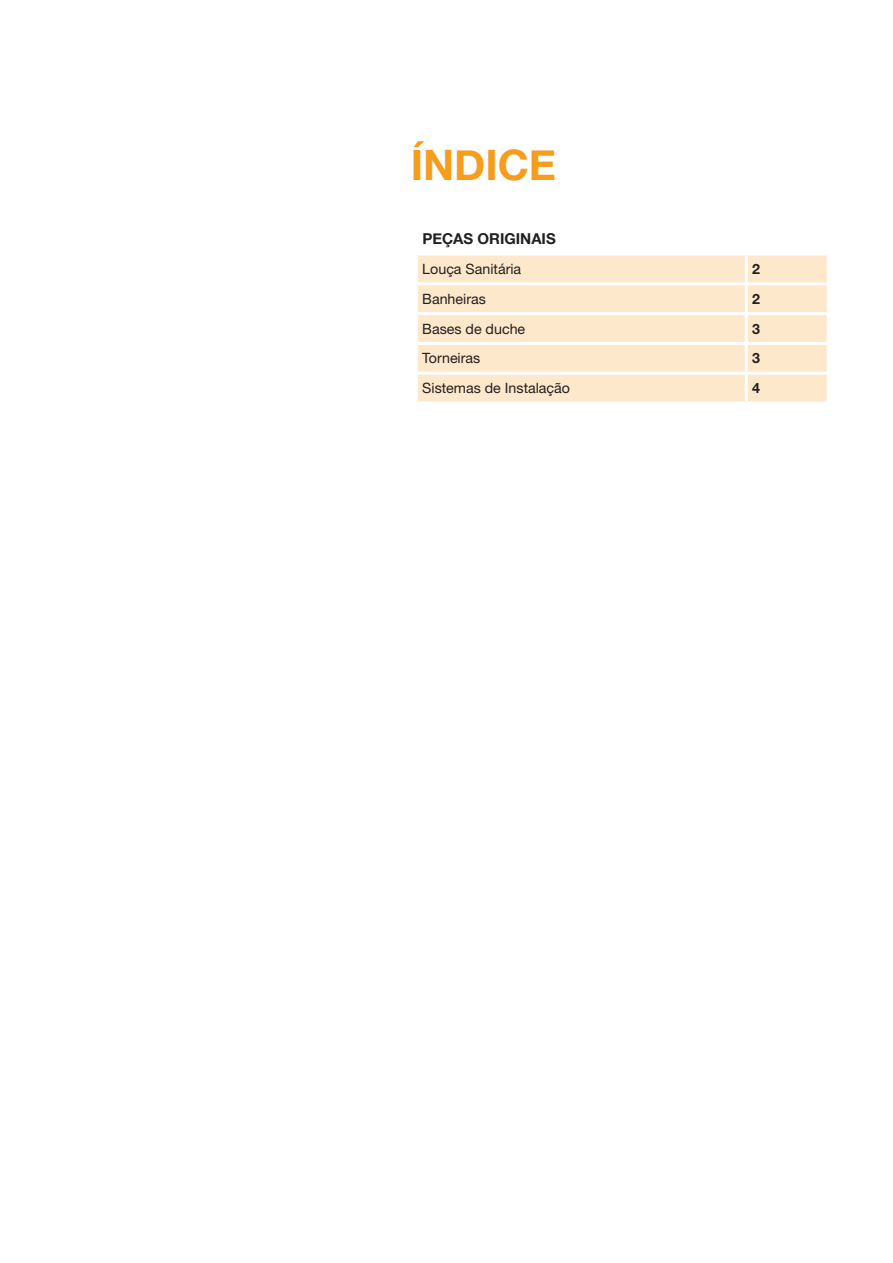
<style>
.page{position:relative;width:893px;height:1263px;background:#fff}
.page>*{position:absolute;margin:0;border:0;box-sizing:border-box;transform-origin:0 0}
.t1{font:700 42px "Helvetica Neue";color:#f89c1c}
.t2{font:700 15px "Helvetica Neue";color:#231f20}
.t3{font:14.25px "Helvetica Neue LT Std";color:#231f20}
.t4{font:700 14.25px "Helvetica Neue LT Std";color:#231f20}
</style>
<div class="page">
<div style="left:418px;top:256px;width:409px;height:145px;background:#fee8cb"></div>
<hr style="left:745px;top:256px;width:3px;height:26px;background:#fff">
<hr style="left:415px;top:282px;width:331px;height:3px;background:#fff">
<hr style="left:746px;top:282px;width:84px;height:3px;background:#fff">
<hr style="left:745px;top:285px;width:3px;height:27px;background:#fff">
<hr style="left:415px;top:312px;width:331px;height:3px;background:#fff">
<hr style="left:746px;top:312px;width:84px;height:3px;background:#fff">
<hr style="left:745px;top:315px;width:3px;height:27px;background:#fff">
<hr style="left:415px;top:342px;width:331px;height:3px;background:#fff">
<hr style="left:746px;top:342px;width:84px;height:3px;background:#fff">
<hr style="left:745px;top:345px;width:3px;height:27px;background:#fff">
<hr style="left:415px;top:372px;width:331px;height:3px;background:#fff">
<hr style="left:746px;top:372px;width:84px;height:3px;background:#fff">
<hr style="left:745px;top:375px;width:3px;height:26px;background:#fff">
<h1 class="t1" style="left:411px;top:132px;width:147px">ÍNDICE</h1>
<p class="t2" style="left:422px;top:227px;width:135px">PEÇAS ORIGINAIS</p>
<p class="t3" style="left:422px;top:260px;width:100px">Louça Sanitária</p>
<p class="t4" style="left:752px;top:260px;width:9px">2</p>
<p class="t3" style="left:422px;top:290px;width:65px">Banheiras</p>
<p class="t4" style="left:752px;top:290px;width:9px">2</p>
<p class="t3" style="left:422px;top:320px;width:104px">Bases de duche</p>
<p class="t4" style="left:752px;top:320px;width:9px">3</p>
<p class="t3" style="left:422px;top:350px;width:60px">Torneiras</p>
<p class="t4" style="left:752px;top:349px;width:9px">3</p>
<p class="t3" style="left:422px;top:380px;width:149px">Sistemas de Instalação</p>
<p class="t4" style="left:752px;top:379px;width:9px">4</p>
</div>
